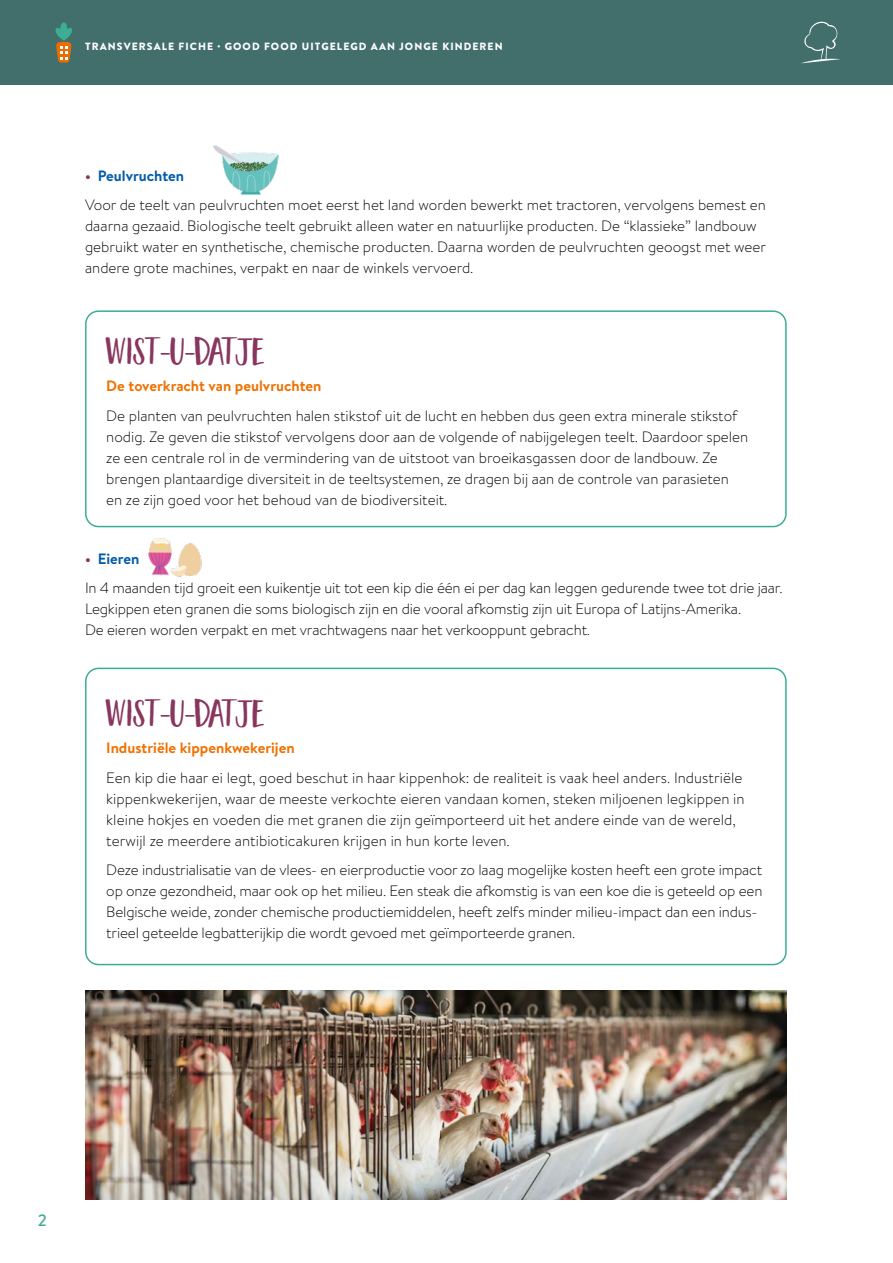
<style>
.page{position:relative;width:893px;height:1263px;background:#fff}
.page>*{position:absolute;margin:0;border:0;box-sizing:border-box;transform-origin:0 0}
.t1{font:36px "Garden Grown Caps";letter-spacing:-.01em;color:#89365f}
.t2{font:500 16.5px "Brandon Text";color:#3aae92}
.t3{font:300 15px/21px "Brandon Text";color:#000}
.t4{font:700 15px "Brandon Text";color:#ee7100}
.t5{font:900 10.5px "Brandon Text";letter-spacing:.1em;color:#fff}
.s1{font-weight:700;color:#89365f}
.s2{font-weight:700;color:#005ba9}
</style>
<div class="page">
<div style="left:0;top:0;width:893px;height:85px;background:#426e6c"></div>
<svg style="left:55px;top:22px;width:17px;height:41px"></svg>
<svg style="left:802px;top:21px;width:38px;height:42px"></svg>
<div style="left:85px;top:310px;width:702px;height:217px;border:2px solid #3aae92;border-radius:13px"></div>
<div style="left:85px;top:668px;width:702px;height:297px;border:2px solid #3aae92;border-radius:13px"></div>
<img style="left:85px;top:991px;width:702px;height:208px">
<img style="left:122px;top:526px;width:87px;height:51px">
<img style="left:213px;top:145px;width:66px;height:50px">
<p class="t5" style="left:85px;top:39px;width:419px">TRANSVERSALE FICHE · GOOD FOOD UITGELEGD AAN JONGE KINDEREN</p>
<p class="t3" style="left:85px;top:160px;width:682px;line-height:29.5px"><span class="s1">•</span> <span class="s2">Peulvruchten<br></span>Voor de teelt van peulvruchten moet eerst het land worden bewerkt met tractoren, vervolgens bemest en</p>
<p class="t3" style="left:85px;top:215px;width:682px">daarna gezaaid. Biologische teelt gebruikt alleen water en natuurlijke producten. De “klassieke” landbouw gebruikt water en synthetische, chemische producten. Daarna worden de peulvruchten geoogst met weer andere grote machines, verpakt en naar de winkels vervoerd.</p>
<h1 class="t1" style="left:106px;top:330px;width:160px">WIST-U-DATJE</h1>
<p class="t4" style="left:106px;top:375px;width:217px">De toverkracht van peulvruchten</p>
<p class="t3" style="left:106px;top:404px;width:643px">De planten van peulvruchten halen stikstof uit de lucht en hebben dus geen extra minerale stikstof nodig. Ze geven die stikstof vervolgens door aan de volgende of nabijgelegen teelt. Daardoor spelen ze een centrale rol in de vermindering van de uitstoot van broeikasgassen door de landbouw. Ze brengen plantaardige diversiteit in de teeltsystemen, ze dragen bij aan de controle van parasieten en ze zijn goed voor het behoud van de biodiversiteit.</p>
<p class="t3" style="left:85px;top:543px;width:699px;line-height:29.5px"><span class="s1">•</span> <span class="s2">Eieren<br></span>In 4 maanden tijd groeit een kuikentje uit tot een kip die één ei per dag kan leggen gedurende twee tot drie jaar.</p>
<p class="t3" style="left:85px;top:598px;width:658px">Legkippen eten granen die soms biologisch zijn en die vooral afkomstig zijn uit Europa of Latijns-Amerika.<br>De eieren worden verpakt en met vrachtwagens naar het verkooppunt gebracht.</p>
<h1 class="t1" style="left:106px;top:692px;width:160px">WIST-U-DATJE</h1>
<p class="t4" style="left:106px;top:737px;width:190px">Industriële kippenkwekerijen</p>
<p class="t3" style="left:106px;top:766px;width:640px">Een kip die haar ei legt, goed beschut in haar kippenhok: de realiteit is vaak heel anders. Industriële kippenkwekerijen, waar de meeste verkochte eieren vandaan komen, steken miljoenen legkippen in kleine hokjes en voeden die met granen die zijn geïmporteerd uit het andere einde van de wereld, terwijl ze meerdere antibioticakuren krijgen in hun korte leven.</p>
<p class="t3" style="left:106px;top:859px;width:658px">Deze industrialisatie van de vlees- en eierproductie voor zo laag mogelijke kosten heeft een grote impact op onze gezondheid, maar ook op het milieu. Een steak die afkomstig is van een koe die is geteeld op een Belgische weide, zonder chemische productiemiddelen, heeft zelfs minder milieu-impact dan een indus&shy;trieel geteelde legbatterijkip die wordt gevoed met geïmporteerde granen.</p>
<p class="t2" style="left:38px;top:1209px;width:11px">2</p>
</div>
